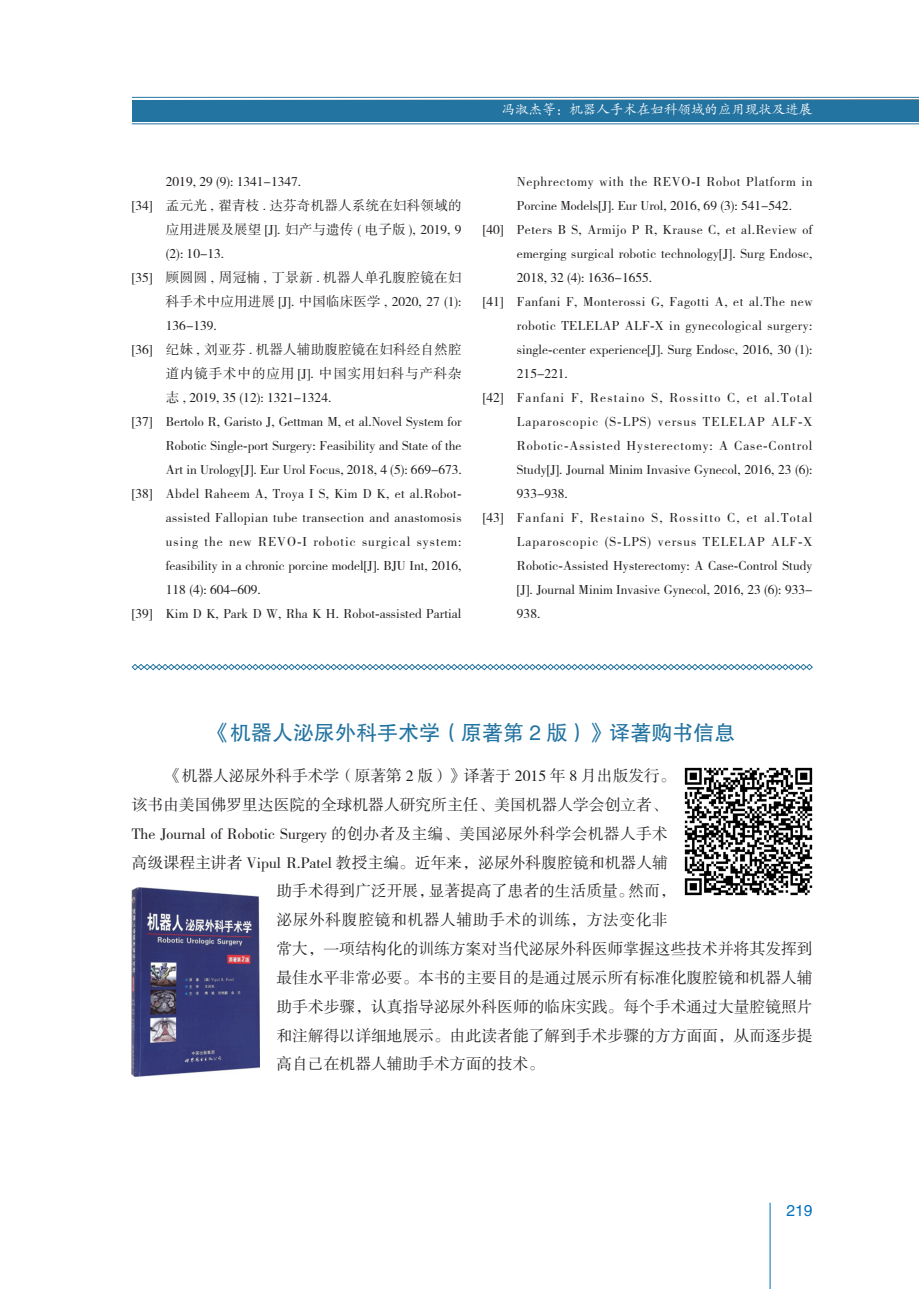
<style>
.page{position:relative;width:919px;height:1289px;background:#fff}
.page>*{position:absolute;margin:0;border:0;box-sizing:border-box;transform-origin:0 0}
._1{font:21px "FZHTJW GB1 0";color:#2474a1}
.t1{font:15.75px "FZSSJW GB1 0";color:#231f20}
.t2{font:15.75px "FZSSJW GB1 0";letter-spacing:.04em;color:#231f20}
.t3{font:15.75px "FZHTJW GB1 0";color:#0072bc}
.c1{font:13.5px/24px "FZSSJW GB1 0";color:#231f20;text-align:justify}
.c1-2{font:13.5px/24px "FZSSJW GB1 0";letter-spacing:.05em;color:#231f20}
.t4{font:13.5px "FZKTJW GB1 0";color:#fff}
.s1{font-family:"Times New Roman"}
</style>
<div class="page">
<hr style="left:769px;top:1202px;width:1px;height:86px;background:#0072bc">
<div style="left:132px;top:100px;width:786px;height:21px;background:#2474a1"></div>
<hr style="left:132px;top:123px;width:786px;height:1px;background:#2474a1">
<hr style="left:132px;top:97px;width:786px;height:1px;background:#2474a1">
<svg style="left:131px;top:663px;width:682px;height:7px"></svg>
<img style="left:685px;top:767px;width:127px;height:128px">
<img style="left:132px;top:887px;width:127px;height:189px">
<p class="t4" style="left:502px;top:103px;width:312px">冯淑杰等：机器人手术在妇科领域的应用现状及进展</p>
<p class="c1" style="left:166px;top:170px;width:137px">2019, 29 (9): 1341-1347.</p>
<p class="c1" style="left:166px;top:194px;width:297px;text-indent:-34px">[34] 孟元光 , 翟青枝 . 达芬奇机器人系统在妇科领域的应用进展及展望 [J]. 妇产与遗传 ( 电子版 ), 2019, 9 (2): 10-13.</p>
<p class="c1" style="left:166px;top:266px;width:297px;text-indent:-34px">[35] 顾圆圆 , 周冠楠 , 丁景新 . 机器人单孔腹腔镜在妇科手术中应用进展 [J]. 中国临床医学 , 2020, 27 (1):<br>136-139.</p>
<p class="c1" style="left:166px;top:338px;width:297px;text-indent:-34px">[36] 纪妹 , 刘亚芬 . 机器人辅助腹腔镜在妇科经自然腔道内镜手术中的应用 [J]. 中国实用妇科与产科杂志 , 2019, 35 (12): 1321-1324.</p>
<p class="c1" style="left:166px;top:410px;width:297px;text-indent:-34px">[37] Bertolo R, Garisto J, Gettman M, et al.Novel System for Robotic Single<span class="s1">-</span>port Surgery: Feasibility and State of the Art in Urology[J]. Eur Urol Focus, 2018, 4 (5): 669-673.</p>
<p class="c1" style="left:166px;top:482px;width:297px;text-indent:-34px">[38] Abdel Raheem A, Troya I S, Kim D K, et al.Robot&shy;assisted Fallopian tube transection and anastomosis using the new REVO<span class="s1">-</span>I robotic surgical system: feasibility in a chronic porcine model[J]. BJU Int, 2016, 118 (4): 604-609.</p>
<p class="c1" style="left:132px;top:602px;width:331px">[39] Kim D K, Park D W, Rha K H. Robot<span class="s1">-</span>assisted Partial</p>
<p class="c1-2" style="left:517px;top:170px;width:297px">Nephrectomy with the REVO<span class="s1">-</span>I Robot Platform in<br>Porcine Models[J]. Eur Urol, 2016, 69 (3): 541-542.</p>
<p class="c1" style="left:517px;top:218px;width:297px;text-indent:-34px">[40] Peters B S, Armijo P R, Krause C, et al.Review of emerging surgical robotic technology[J]. Surg Endosc, 2018, 32 (4): 1636-1655.</p>
<p class="c1" style="left:517px;top:290px;width:297px;text-indent:-34px">[41] Fanfani F, Monterossi G, Fagotti A, et al.The new robotic TELELAP ALF<span class="s1">-</span>X in gynecological surgery: single<span class="s1">-</span>center experience[J]. Surg Endosc, 2016, 30 (1):<br>215-221.</p>
<p class="c1" style="left:517px;top:386px;width:297px;text-indent:-34px">[42] Fanfani F, Restaino S, Rossitto C, et al.Total Laparoscopic (S<span class="s1">-</span>LPS) versus TELELAP ALF<span class="s1">-</span>X Robotic<span class="s1">-</span>Assisted Hysterectomy: A Case<span class="s1">-</span>Control Study[J]. Journal Minim Invasive Gynecol, 2016, 23 (6):<br>933-938.</p>
<p class="c1" style="left:517px;top:506px;width:297px;text-indent:-34px">[43] Fanfani F, Restaino S, Rossitto C, et al.Total Laparoscopic (S<span class="s1">-</span>LPS) versus TELELAP ALF<span class="s1">-</span>X Robotic<span class="s1">-</span>Assisted Hysterectomy: A Case<span class="s1">-</span>Control Study [J]. Journal Minim Invasive Gynecol, 2016, 23 (6): 933- 938.</p>
<p class="_1" style="left:209px;top:721px;width:528px">《机器人泌尿外科手术学（原著第 2 版）》译著购书信息</p>
<p class="t1" style="left:166px;top:767px;width:511px">《机器人泌尿外科手术学（原著第 2 版）》译著于 2015 年 8 月出版发行。</p>
<p class="t1" style="left:132px;top:796px;width:537px">该书由美国佛罗里达医院的全球机器人研究所主任、美国机器人学会创立者、</p>
<p class="t1" style="left:132px;top:825px;width:537px">The Journal of Robotic Surgery 的创办者及主编、美国泌尿外科学会机器人手术</p>
<p class="t1" style="left:132px;top:854px;width:537px">高级课程主讲者 Vipul R.Patel 教授主编。近年来，泌尿外科腹腔镜和机器人辅</p>
<p class="t1" style="left:276px;top:882px;width:400px">助手术得到广泛开展，显著提高了患者的生活质量。然而，</p>
<p class="t2" style="left:276px;top:911px;width:393px">泌尿外科腹腔镜和机器人辅助手术的训练，方法变化非</p>
<p class="t1" style="left:276px;top:940px;width:537px">常大，一项结构化的训练方案对当代泌尿外科医师掌握这些技术并将其发挥到</p>
<p class="t1" style="left:276px;top:969px;width:537px">最佳水平非常必要。本书的主要目的是通过展示所有标准化腹腔镜和机器人辅</p>
<p class="t1" style="left:276px;top:998px;width:537px">助手术步骤，认真指导泌尿外科医师的临床实践。每个手术通过大量腔镜照片</p>
<p class="t1" style="left:276px;top:1026px;width:537px">和注解得以详细地展示。由此读者能了解到手术步骤的方方面面，从而逐步提</p>
<p class="t1" style="left:276px;top:1055px;width:269px">高自己在机器人辅助手术方面的技术。</p>
<p class="t3" style="left:786px;top:1201px;width:28px">219</p>
</div>
